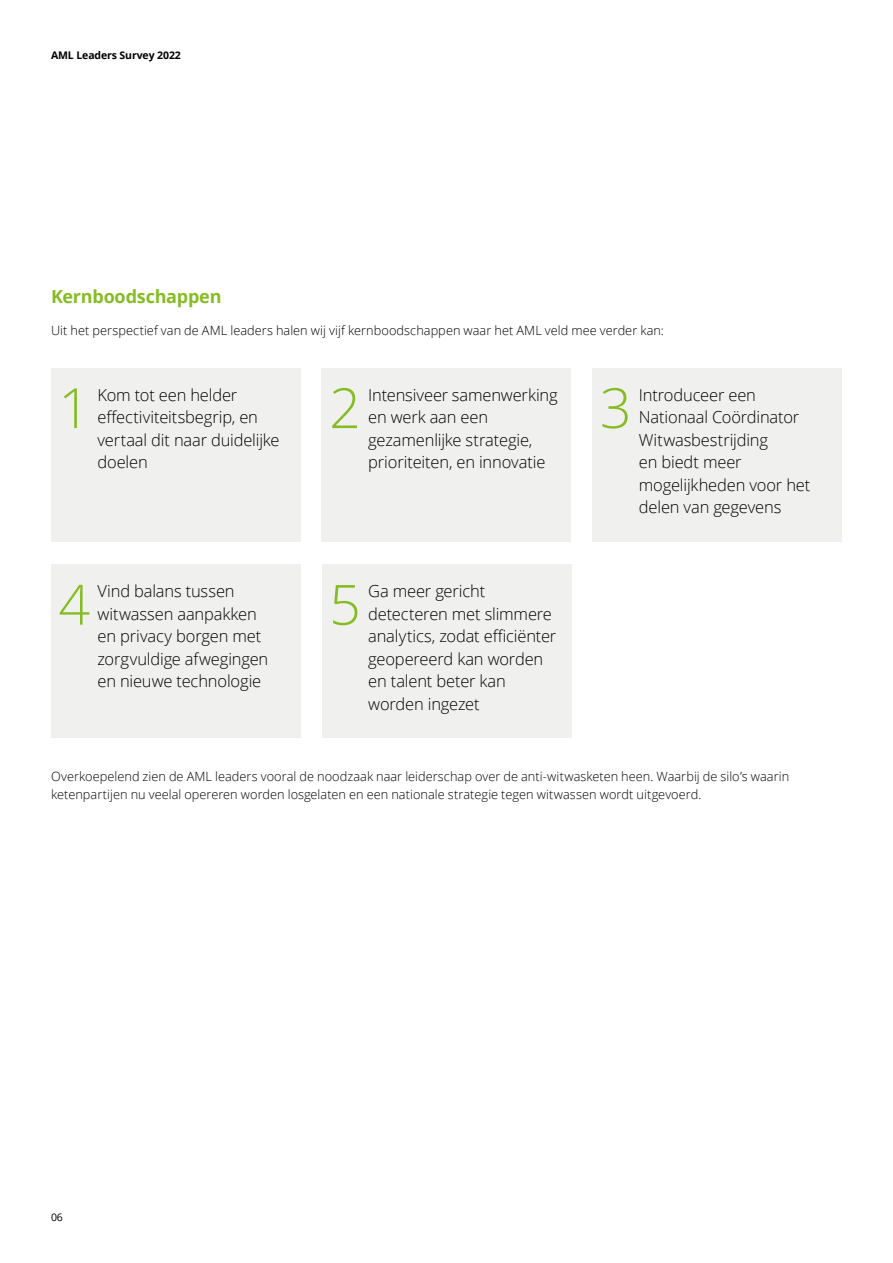
<style>
.page{position:relative;width:893px;height:1263px;background:#fff}
.page>*{position:absolute;margin:0;border:0;box-sizing:border-box;transform-origin:0 0}
.t1{font:300 55.5px "Open Sans";color:#85bc22}
.t2{font:700 18px "Open Sans";letter-spacing:-.01em;color:#85bc22}
.t3{font:300 16.5px/22.5px "Open Sans";letter-spacing:-.01em;color:#000}
.t4{font:300 12.75px/18px "Open Sans";letter-spacing:.005em;color:#000}
.t5{font:700 10.5px "Open Sans";letter-spacing:-.01em;color:#000}
.t6{font:10.5px "Open Sans";color:#000}
</style>
<div class="page">
<div style="left:322px;top:564px;width:249px;height:173px;background:#f0f0ef"></div>
<div style="left:51px;top:564px;width:249px;height:173px;background:#f0f0ef"></div>
<div style="left:51px;top:368px;width:249px;height:174px;background:#f0f0ef"></div>
<div style="left:322px;top:368px;width:249px;height:174px;background:#f0f0ef"></div>
<div style="left:592px;top:368px;width:250px;height:174px;background:#f0f0ef"></div>
<p class="t5" style="left:51px;top:48px;width:131px">AML Leaders Survey 2022</p>
<p class="t2" style="left:51px;top:284px;width:172px">Kernboodschappen</p>
<p class="t4" style="left:51px;top:321px;width:614px">Uit het perspectief van de AML leaders halen wij vijf kernboodschappen waar het AML veld mee verder kan:</p>
<h1 class="t1" style="left:58px;top:370px;width:33px">1</h1>
<p class="t3" style="left:97px;top:383px;width:184px">Kom tot een helder effectiviteitsbegrip, en vertaal dit naar duidelijke doelen</p>
<h1 class="t1" style="left:58px;top:566px;width:33px">4</h1>
<p class="t3" style="left:97px;top:579px;width:172px">Vind balans tussen witwassen aanpakken en privacy borgen met zorgvuldige afwegingen en nieuwe technologie</p>
<h1 class="t1" style="left:329px;top:370px;width:33px">2</h1>
<p class="t3" style="left:368px;top:383px;width:191px">Intensiveer samenwerking en werk aan een gezamenlijke strategie, prioriteiten, en innovatie</p>
<h1 class="t1" style="left:329px;top:566px;width:33px">5</h1>
<p class="t3" style="left:368px;top:579px;width:190px">Ga meer gericht detecteren met slimmere analytics, zodat efficiënter geopereerd kan worden en talent beter kan worden ingezet</p>
<h1 class="t1" style="left:600px;top:370px;width:33px">3</h1>
<p class="t3" style="left:639px;top:383px;width:173px">Introduceer een<br>Nationaal Coördinator<br>Witwasbestrijding<br>en biedt meer mogelijkheden voor het delen van gegevens</p>
<p class="t4" style="left:51px;top:767px;width:740px">Overkoepelend zien de AML leaders vooral de noodzaak naar leiderschap over de anti-witwasketen heen. Waarbij de silo’s waarin ketenpartijen nu veelal opereren worden losgelaten en een nationale strategie tegen witwassen wordt uitgevoerd.</p>
<p class="t6" style="left:51px;top:1210px;width:13px">06</p>
</div>
